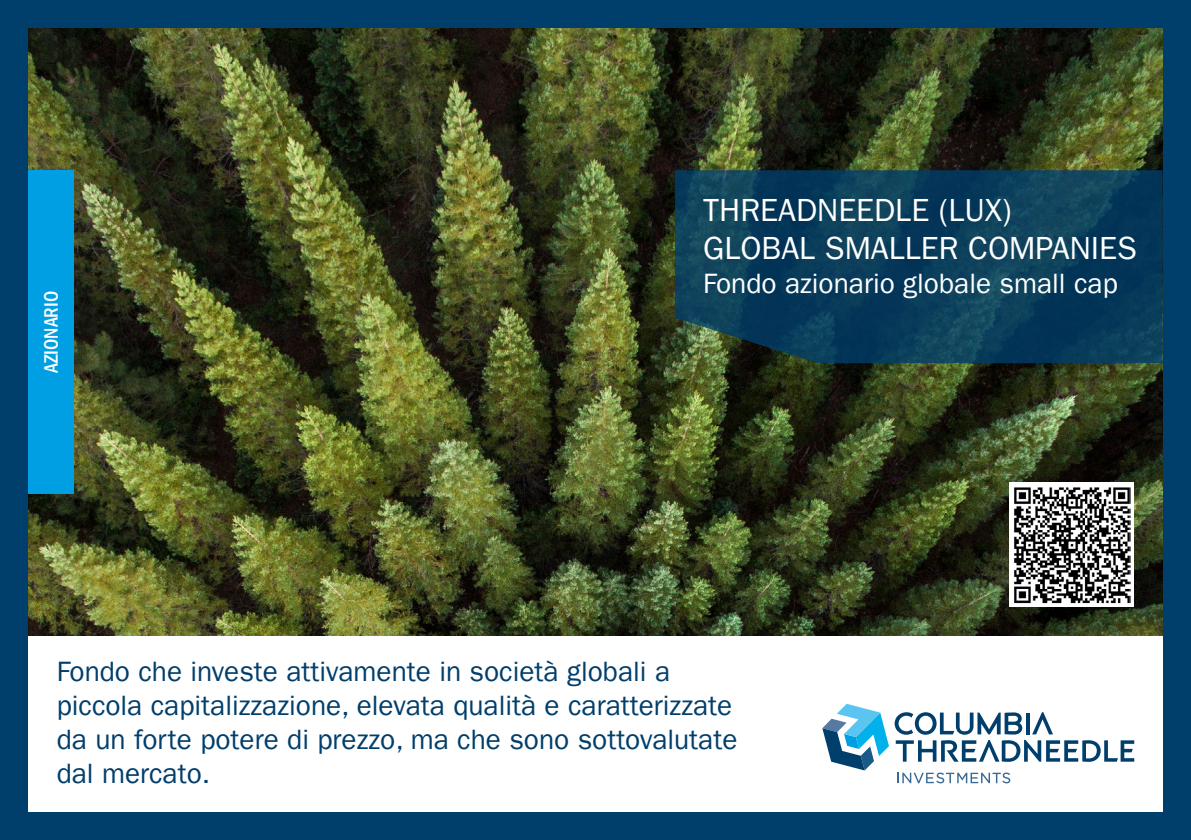
<style>
.page{position:relative;width:1191px;height:840px;background:#fff}
.page>*{position:absolute;margin:0;border:0;box-sizing:border-box;transform-origin:0 0}
.t1{font:32px/38px "ITC Frank Gofor Ameriprise";color:#fff}
.t2{font:28px/34px "ITC Frank Gofor Ameriprise";color:#003e6b}
.t3{font:28px "ITC Frank Gofor Ameriprise";color:#fff}
.t4{font:500 condensed 20px "ITC Frank Gofor Ameriprise";color:#fff}
</style>
<div class="page">
<div style="left:0;top:0;width:1191px;height:839px;background:#003e6b"></div>
<img style="left:28px;top:28px;width:1134px;height:607px">
<div style="left:28px;top:635px;width:1134px;height:176px;background:#fff"></div>
<svg style="left:675px;top:170px;width:487px;height:193px;fill:#0a3d5a"></svg>
<svg style="left:822px;top:703px;width:312px;height:80px"></svg>
<div style="left:1009px;top:482px;width:125px;height:125px;background:#fff"></div>
<img style="left:1014px;top:487px;width:116px;height:116px">
<div style="left:28px;top:170px;width:46px;height:323px;background:#009fe3"></div>
<p class="t4" style="left:40px;top:373px;width:84px;rotate:-90deg">AZIONARIO</p>
<p class="t1" style="left:703px;top:191px;width:435px">THREADNEEDLE (LUX)<br>GLOBAL SMALLER COMPANIES</p>
<p class="t3" style="left:703px;top:267px;width:416px">Fondo azionario globale small cap</p>
<p class="t2" style="left:57px;top:654px;width:682px">Fondo che investe attivamente in società globali a piccola capitalizzazione, elevata qualità e caratterizzate da un forte potere di prezzo, ma che sono sottovalutate dal mercato.</p>
</div>
